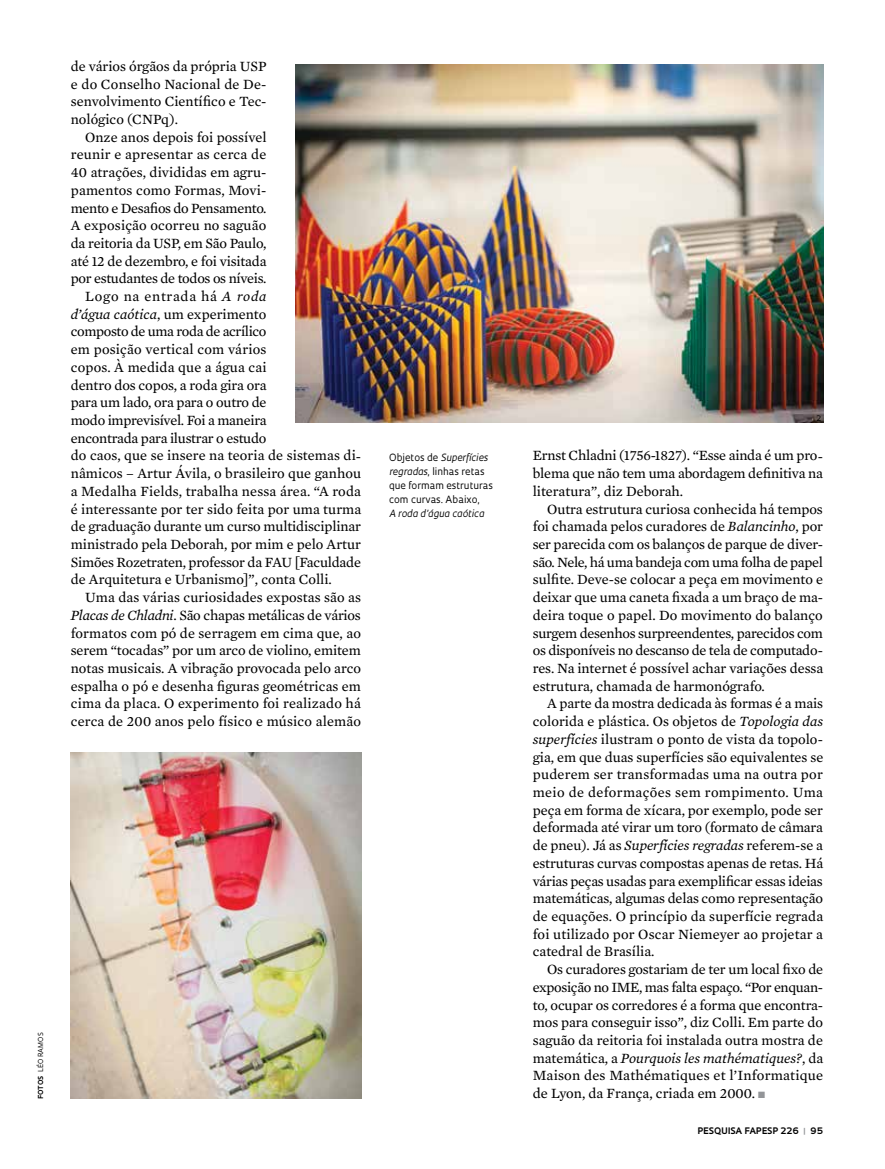
<style>
.page{position:relative;width:885px;height:1169px;background:#fff}
.page>*{position:absolute;margin:0;border:0;box-sizing:border-box;transform-origin:0 0}
.t1{font:14.4px/17.7px "Mercury Text G2";color:#000;text-align:justify}
.t2{font:14.4px "Mercury Text G2";letter-spacing:-.02em;color:#000}
.t3{font:14.4px "Mercury Text G2";letter-spacing:-.025em;color:#000}
.t4{font:14.4px "Mercury Text G2";letter-spacing:.05em;color:#000}
.t5{font:9.75px/14.1px "Oculum";color:#000}
.t6{font:italic 9.75px "Oculum";color:#000}
.t7{font:700 8.7px "Oculum";letter-spacing:.015em;color:#000}
.t8{font:7.35px "Oculum";color:#000}
.t9{font:6.75px "Oculum";letter-spacing:.02em;color:#000}
.t10{font:700 6.75px "Oculum";letter-spacing:.005em;color:#000}
.s1{font-style:italic}
.s2{color:#939598}
</style>
<div class="page">
<img style="left:296px;top:64px;width:527px;height:358px">
<img style="left:71px;top:752px;width:290px;height:346px">
<p class="t1" style="left:71px;top:56px;width:197px">de vários órgãos da própria USP e do Conselho Nacional de De&shy;senvolvimento Científico e Tec&shy;nológico (CNPq).</p>
<p class="t1" style="left:85px;top:127px;width:183px">Onze anos depois foi possível</p>
<p class="t1" style="left:71px;top:145px;width:197px">reunir e apresentar as cerca de</p>
<p class="t1" style="left:71px;top:163px;width:197px">40 atrações, divididas em agru-</p>
<p class="t1" style="left:71px;top:180px;width:197px">pamentos como Formas, Movi-</p>
<p class="t2" style="left:71px;top:197px;width:197px">mento e Desafios do Pensamento.</p>
<p class="t1" style="left:71px;top:216px;width:197px">A exposição ocorreu no saguão</p>
<p class="t1" style="left:71px;top:233px;width:197px">da reitoria da USP, em São Paulo,</p>
<p class="t1" style="left:71px;top:251px;width:197px">até 12 de dezembro, e foi visitada</p>
<p class="t2" style="left:71px;top:268px;width:197px">por estudantes de todos os níveis.</p>
<p class="t4" style="left:85px;top:286px;width:183px">Logo na entrada há <span class="s1">A roda</span></p>
<p class="t1" style="left:71px;top:304px;width:197px"><span class="s1">d’água caótica</span>, um experimento</p>
<p class="t3" style="left:71px;top:321px;width:197px">composto de uma roda de acrílico</p>
<p class="t1" style="left:71px;top:340px;width:197px">em posição vertical com vários</p>
<p class="t1" style="left:71px;top:357px;width:197px">copos. À medida que a água cai</p>
<p class="t1" style="left:71px;top:375px;width:197px">dentro dos copos, a roda gira ora</p>
<p class="t1" style="left:71px;top:393px;width:197px">para um lado, ora para o outro de</p>
<p class="t2" style="left:71px;top:410px;width:197px">modo imprevisível. Foi a maneira</p>
<p class="t2" style="left:71px;top:427px;width:197px">encontrada para ilustrar o estudo</p>
<p class="t1" style="left:71px;top:446px;width:292px">do caos, que se insere na teoria de sistemas di-</p>
<p class="t1" style="left:71px;top:464px;width:292px">nâmicos – Artur Ávila, o brasileiro que ganhou</p>
<p class="t1" style="left:71px;top:481px;width:292px">a Medalha Fields, trabalha nessa área. “A roda</p>
<p class="t1" style="left:71px;top:499px;width:292px">é interessante por ter sido feita por uma turma</p>
<p class="t1" style="left:71px;top:517px;width:292px">de graduação durante um curso multidisciplinar</p>
<p class="t1" style="left:71px;top:534px;width:292px">ministrado pela Deborah, por mim e pelo Artur</p>
<p class="t1" style="left:71px;top:552px;width:292px">Simões Rozetraten, professor da FAU [Faculdade</p>
<p class="t1" style="left:71px;top:570px;width:263px">de Arquitetura e Urbanismo]”, conta Colli.</p>
<p class="t1" style="left:85px;top:588px;width:277px">Uma das várias curiosidades expostas são as</p>
<p class="t1" style="left:71px;top:605px;width:292px"><span class="s1">Placas de Chladni</span>. São chapas metálicas de vários</p>
<p class="t1" style="left:71px;top:623px;width:292px">formatos com pó de serragem em cima que, ao</p>
<p class="t1" style="left:71px;top:641px;width:292px">serem “tocadas” por um arco de violino, emitem</p>
<p class="t1" style="left:71px;top:658px;width:292px">notas musicais. A vibração provocada pelo arco</p>
<p class="t1" style="left:71px;top:676px;width:292px">espalha o pó e desenha figuras geométricas em</p>
<p class="t1" style="left:71px;top:694px;width:292px">cima da placa. O experimento foi realizado há</p>
<p class="t1" style="left:71px;top:711px;width:292px">cerca de 200 anos pelo físico e músico alemão</p>
<p class="t8" style="left:817px;top:413px;width:6px">2</p>
<p class="t1" style="left:533px;top:446px;width:292px">Ernst Chladni (1756-1827). “Esse ainda é um pro&shy;blema que não tem uma abordagem definitiva na literatura”, diz Deborah.</p>
<p class="t1" style="left:533px;top:499px;width:292px;text-indent:14px">Outra estrutura curiosa conhecida há tempos foi chamada pelos curadores de <span class="s1">Balancinho</span>, por ser parecida com os balanços de parque de diver&shy;são. Nele, há uma bandeja com uma folha de papel sulfite. Deve-se colocar a peça em movimento e deixar que uma caneta fixada a um braço de ma&shy;deira toque o papel. Do movimento do balanço surgem desenhos surpreendentes, parecidos com os disponíveis no descanso de tela de computado&shy;res. Na internet é possível achar variações dessa estrutura, chamada de harmonógrafo.</p>
<p class="t1" style="left:533px;top:694px;width:292px;text-indent:14px">A parte da mostra dedicada às formas é a mais colorida e plástica. Os objetos de <span class="s1">Topologia das superfícies</span> ilustram o ponto de vista da topolo&shy;gia, em que duas superfícies são equivalentes se puderem ser transformadas uma na outra por meio de deformações sem rompimento. Uma peça em forma de xícara, por exemplo, pode ser deformada até virar um toro (formato de câmara de pneu). Já as <span class="s1">Superfícies regradas</span> referem-se a estruturas curvas compostas apenas de retas. Há várias peças usadas para exemplificar essas ideias matemáticas, algumas delas como representação de equações. O princípio da superfície regrada foi utilizado por Oscar Niemeyer ao projetar a catedral de Brasília.</p>
<p class="t1" style="left:533px;top:959px;width:292px;text-indent:14px">Os curadores gostariam de ter um local fixo de exposição no IME, mas falta espaço. “Por enquan&shy;to, ocupar os corredores é a forma que encontra&shy;mos para conseguir isso”, diz Colli. Em parte do saguão da reitoria foi instalada outra mostra de matemática, a <span class="s1">Pourquois les mathématiques?</span>, da Maison des Mathématiques et l’Informatique</p>
<p class="t5" style="left:389px;top:449px;width:105px">Objetos de <span class="s1">Superfícies regradas</span>, linhas retas que formam estruturas com curvas. Abaixo,</p>
<p class="t6" style="left:389px;top:507px;width:97px">A roda d’água caótica</p>
<p class="t9" style="left:36px;top:1072px;width:42px;rotate:-90deg">LÉO RAMOS</p>
<p class="t10" style="left:36px;top:1098px;width:24px;rotate:-90deg">FOTOS</p>
<p class="t1" style="left:533px;top:1083px;width:234px">de Lyon, da França, criada em 2000. <span class="s2">■</span></p>
<p class="t7" style="left:697px;top:1124px;width:127px">PESQUISA FAPESP 226 <span class="s2">|</span> 95</p>
</div>
